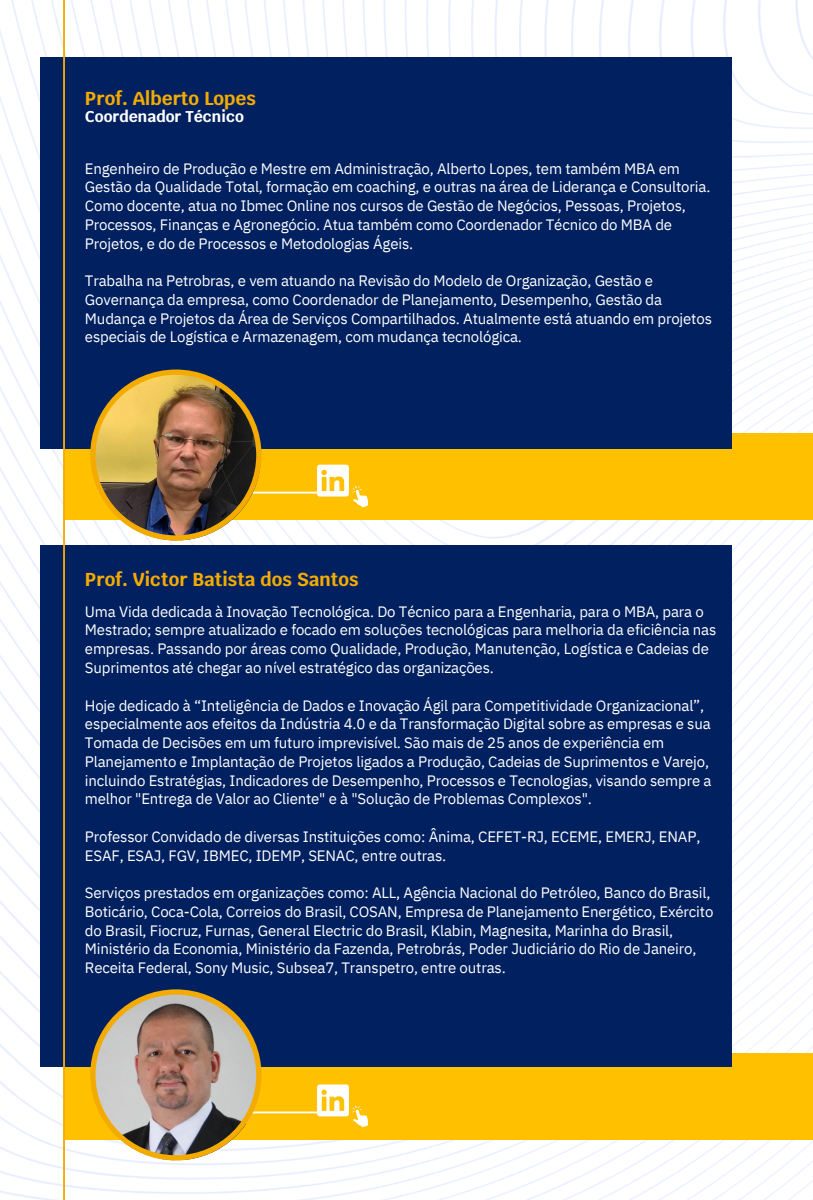
<style>
.page{position:relative;width:813px;height:1200px;background:#fff}
.page>*{position:absolute;margin:0;border:0;box-sizing:border-box;transform-origin:0 0}
.t1{font:700 18.75px "Krub";color:#f4ab00}
.t2{font:700 15.62px "Krub";color:#fff}
.t3{font:15px/18.8px "IBM Plex Sans";letter-spacing:-.01em;color:#fff}
</style>
<div class="page">
<img style="left:0;top:0;width:812px;height:1200px">
<div style="left:65px;top:433px;width:747px;height:87px;background:#ffc000"></div>
<div style="left:40px;top:57px;width:691px;height:391px;background:#002060"></div>
<hr style="left:244px;top:492px;width:73px;height:2px;background:#fff">
<img style="left:90px;top:370px;width:171px;height:171px">
<svg style="left:317px;top:465px;width:51px;height:42px"></svg>
<div style="left:65px;top:1053px;width:747px;height:86px;background:#ffc000"></div>
<div style="left:40px;top:546px;width:691px;height:521px;background:#002060"></div>
<hr style="left:63px;top:0;width:2px;height:1200px;background:#f4ab00">
<hr style="left:244px;top:1112px;width:73px;height:1px;background:#fff">
<img style="left:90px;top:989px;width:171px;height:172px">
<svg style="left:317px;top:1085px;width:51px;height:42px"></svg>
<p class="t1" style="left:85px;top:86px;width:172px">Prof. Alberto Lopes</p>
<p class="t2" style="left:85px;top:107px;width:160px">Coordenador Técnico</p>
<p class="t3" style="left:85px;top:159px;width:626px">Engenheiro de Produção e Mestre em Administração, Alberto Lopes, tem também MBA em Gestão da Qualidade Total, formação em coaching, e outras na área de Liderança e Consultoria.<br>Como docente, atua no Ibmec Online nos cursos de Gestão de Negócios, Pessoas, Projetos, Processos, Finanças e Agronegócio. Atua também como Coordenador Técnico do MBA de Projetos, e do de Processos e Metodologias Ágeis.</p>
<p class="t3" style="left:85px;top:271px;width:628px">Trabalha na Petrobras, e vem atuando na Revisão do Modelo de Organização, Gestão e Governança da empresa, como Coordenador de Planejamento, Desempenho, Gestão da Mudança e Projetos da Área de Serviços Compartilhados. Atualmente está atuando em projetos especiais de Logística e Armazenagem, com mudança tecnológica.</p>
<p class="t1" style="left:85px;top:567px;width:275px">Prof. Victor Batista dos Santos</p>
<p class="t3" style="left:85px;top:602px;width:632px">Uma Vida dedicada à Inovação Tecnológica. Do Técnico para a Engenharia, para o MBA, para o Mestrado; sempre atualizado e focado em soluções tecnológicas para melhoria da eficiência nas empresas. Passando por áreas como Qualidade, Produção, Manutenção, Logística e Cadeias de Suprimentos até chegar ao nível estratégico das organizações.</p>
<p class="t3" style="left:85px;top:696px;width:628px">Hoje dedicado à “Inteligência de Dados e Inovação Ágil para Competitividade Organizacional”, especialmente aos efeitos da Indústria 4.0 e da Transformação Digital sobre as empresas e sua Tomada de Decisões em um futuro imprevisível. São mais de 25 anos de experiência em Planejamento e Implantação de Projetos ligados a Produção, Cadeias de Suprimentos e Varejo, incluindo Estratégias, Indicadores de Desempenho, Processos e Tecnologias, visando sempre a melhor "Entrega de Valor ao Cliente" e à "Solução de Problemas Complexos".</p>
<p class="t3" style="left:85px;top:827px;width:617px">Professor Convidado de diversas Instituições como: Ânima, CEFET-RJ, ECEME, EMERJ, ENAP,<br>ESAF, ESAJ, FGV, IBMEC, IDEMP, SENAC, entre outras.</p>
<p class="t3" style="left:85px;top:883px;width:629px">Serviços prestados em organizações como: ALL, Agência Nacional do Petróleo, Banco do Brasil, Boticário, Coca-Cola, Correios do Brasil, COSAN, Empresa de Planejamento Energético, Exército do Brasil, Fiocruz, Furnas, General Electric do Brasil, Klabin, Magnesita, Marinha do Brasil, Ministério da Economia, Ministério da Fazenda, Petrobrás, Poder Judiciário do Rio de Janeiro, Receita Federal, Sony Music, Subsea7, Transpetro, entre outras.</p>
</div>
